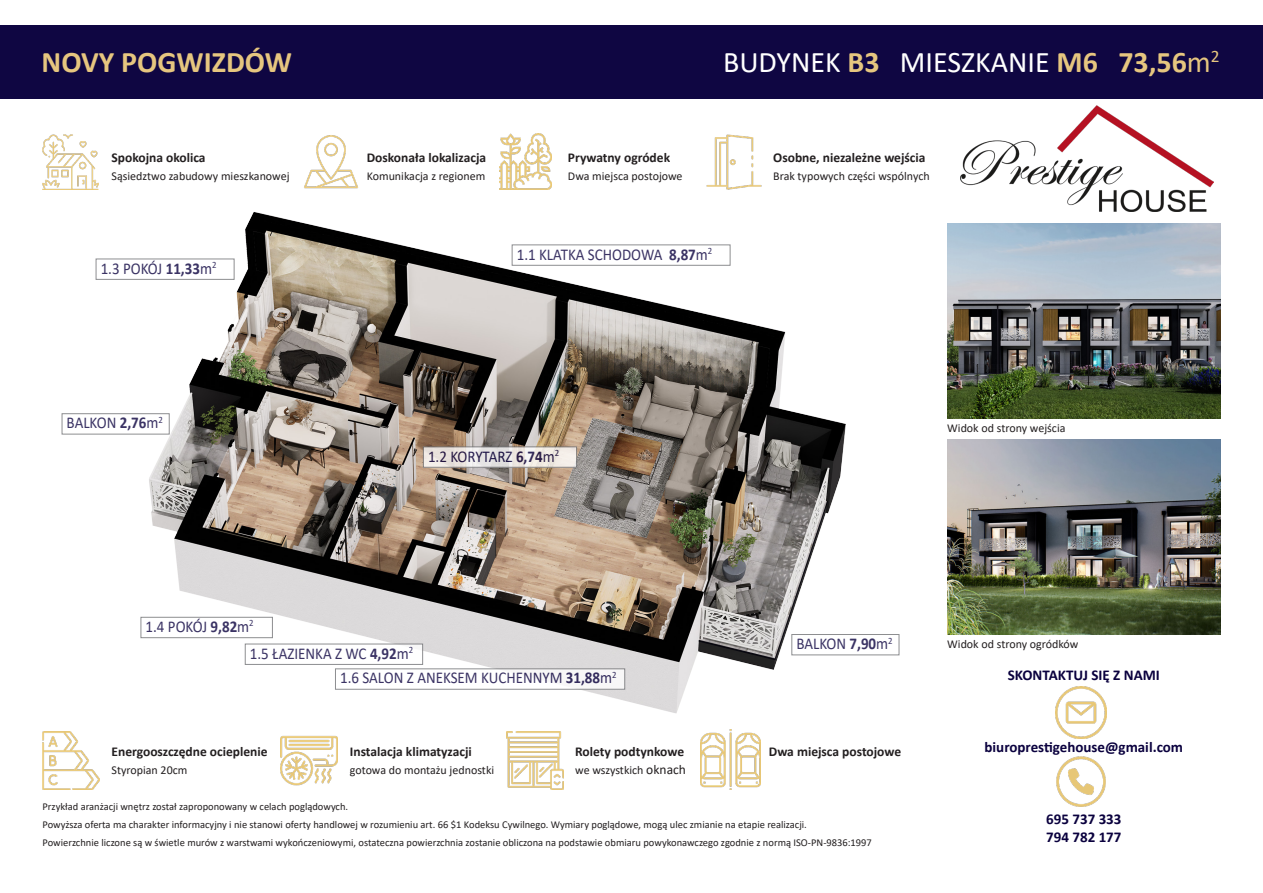
<style>
.page{position:relative;width:1263px;height:893px;background:#fff}
.page>*{position:absolute;margin:0;border:0;box-sizing:border-box;transform-origin:0 0}
.t1{font:30px "Calibri";color:#fff}
.t2{font:700 30px "Calibri";color:#e6c67f}
.t3{font:16.5px "Calibri";color:#0a003e;scale:.91 1}
.t4{font:700 15px "Calibri";color:#0a003e}
.t5{font:700 13.5px "Calibri";color:#231f20}
.t6{font:12px "Calibri";color:#231f20}
.t7{font:10.5px "Calibri";color:#231f20}
.s1{font-weight:700}
.s2{font-weight:700;color:#e6c67f}
.s3{color:#e6c67f}
.s4{font-size:13.5px}
</style>
<div class="page">
<img style="left:124px;top:212px;width:766px;height:501px">
<img style="left:947px;top:223px;width:273px;height:196px">
<img style="left:947px;top:439px;width:273px;height:196px">
<div style="left:0;top:26px;width:1263px;height:73px;background:#0a003e"></div>
<img style="left:960px;top:106px;width:254px;height:106px">
<img style="left:281px;top:735px;width:57px;height:51px">
<img style="left:506px;top:732px;width:57px;height:57px">
<img style="left:43px;top:732px;width:57px;height:57px">
<img style="left:700px;top:729px;width:60px;height:60px">
<img style="left:304px;top:135px;width:54px;height:54px">
<img style="left:43px;top:134px;width:56px;height:56px">
<img style="left:500px;top:133px;width:52px;height:57px">
<img style="left:706px;top:134px;width:56px;height:56px">
<img style="left:1055px;top:687px;width:52px;height:51px">
<img style="left:1056px;top:756px;width:50px;height:51px">
<div style="left:335px;top:669px;width:290px;height:20px;background:#fff"></div>
<div style="left:335px;top:668px;width:290px;height:22px;border:1px solid #717275"></div>
<div style="left:512px;top:245px;width:218px;height:20px;background:#fff"></div>
<div style="left:512px;top:244px;width:218px;height:22px;border:1px solid #717275"></div>
<svg style="left:425px;top:448px;width:150px;height:18px;background:#ece8e3"></svg>
<div style="left:423px;top:446px;width:154px;height:22px;border:1px solid #717275"></div>
<div style="left:792px;top:634px;width:107px;height:21px;background:#fff"></div>
<div style="left:791px;top:634px;width:108px;height:21px;border:1px solid #717275"></div>
<div style="left:62px;top:414px;width:107px;height:20px;background:#fff"></div>
<div style="left:62px;top:413px;width:108px;height:21px;border:1px solid #717275"></div>
<div style="left:245px;top:644px;width:178px;height:20px;background:#fff"></div>
<div style="left:245px;top:644px;width:178px;height:21px;border:1px solid #717275"></div>
<div style="left:96px;top:259px;width:138px;height:20px;background:#fff"></div>
<div style="left:96px;top:259px;width:138px;height:21px;border:1px solid #717275"></div>
<div style="left:141px;top:617px;width:131px;height:21px;background:#fff"></div>
<div style="left:141px;top:617px;width:132px;height:21px;border:1px solid #717275"></div>
<p class="t2" style="left:42px;top:41px;width:252px">NOVY POGWIZDÓW</p>
<p class="t5" style="left:111px;top:148px;width:96px">Spokojna okolica</p>
<p class="t6" style="left:111px;top:168px;width:180px">Sąsiedztwo zabudowy mieszkanowej</p>
<h2 class="t3" style="left:101px;top:257px;width:129px">1.3 POKÓJ <span class="s1">11,33</span>m<sup>2</sup></h2>
<h2 class="t3" style="left:67px;top:411px;width:107px">BALKON <span class="s1">2,76</span>m<sup>2</sup></h2>
<p class="t5" style="left:367px;top:148px;width:121px">Doskonała lokalizacja</p>
<p class="t6" style="left:367px;top:168px;width:120px">Komunikacja z regionem</p>
<p class="t1" style="left:723px;top:42px;width:498px">BUDYNEK <span class="s2">B3</span> MIESZKANIE <span class="s2">M6 73,56</span><span class="s3">m</span><sup>2</sup></p>
<p class="t5" style="left:568px;top:148px;width:104px">Prywatny ogródek</p>
<p class="t6" style="left:568px;top:168px;width:116px">Dwa miejsca postojowe</p>
<h2 class="t3" style="left:517px;top:243px;width:216px">1.1 KLATKA SCHODOWA <span class="s1">8,87</span>m<sup>2</sup></h2>
<p class="t5" style="left:773px;top:148px;width:154px">Osobne, niezależne wejścia</p>
<p class="t6" style="left:773px;top:168px;width:158px">Brak typowych części wspólnych</p>
<h2 class="t3" style="left:428px;top:445px;width:146px">1.2 KORYTARZ <span class="s1">6,74</span>m<sup>2</sup></h2>
<p class="t6" style="left:947px;top:420px;width:120px">Widok od strony wejścia</p>
<h2 class="t3" style="left:146px;top:615px;width:120px">1.4 POKÓJ <span class="s1">9,82</span>m<sup>2</sup></h2>
<h2 class="t3" style="left:250px;top:642px;width:181px">1.5 ŁAZIENKA Z WC <span class="s1">4,92</span>m<sup>2</sup></h2>
<p class="t5" style="left:112px;top:742px;width:158px">Energooszczędne ocieplenie</p>
<p class="t6" style="left:112px;top:762px;width:77px">Styropian 20cm</p>
<h2 class="t3" style="left:340px;top:666px;width:305px">1.6 SALON Z ANEKSEM KUCHENNYM <span class="s1">31,88</span>m<sup>2</sup></h2>
<p class="t5" style="left:350px;top:742px;width:123px">Instalacja klimatyzacji</p>
<p class="t6" style="left:350px;top:762px;width:146px">gotowa do montażu jednostki</p>
<p class="t5" style="left:575px;top:742px;width:110px">Rolety podtynkowe</p>
<p class="t6" style="left:575px;top:762px;width:112px">we wszystkich <span class="s4">oknach</span></p>
<h2 class="t3" style="left:796px;top:632px;width:107px">BALKON <span class="s1">7,90</span>m<sup>2</sup></h2>
<p class="t5" style="left:769px;top:742px;width:134px">Dwa miejsca postojowe</p>
<p class="t6" style="left:947px;top:636px;width:133px">Widok od strony ogródków</p>
<p class="t4" style="left:1008px;top:664px;width:153px">SKONTAKTUJ SIĘ Z NAMI</p>
<p class="t4" style="left:984px;top:736px;width:200px">biuroprestigehouse@gmail.com</p>
<p class="t7" style="left:43px;top:799px;width:307px">Przykład aranżacji wnętrz został zaproponowany w celach poglądowych.</p>
<p class="t7" style="left:43px;top:817px;width:766px">Powyższa oferta ma charakter informacyjny i nie stanowi oferty handlowej w rozumieniu art. 66 $1 Kodeksu Cywilnego. Wymiary poglądowe, mogą ulec zmianie na etapie realizacji.</p>
<p class="t7" style="left:43px;top:835px;width:831px">Powierzchnie liczone są w świetle murów z warstwami wykończeniowymi, ostateczna powierzchnia zostanie obliczona na podstawie obmiaru powykonawczego zgodnie z normą ISO-PN-9836:1997</p>
<p class="t4" style="left:1046px;top:808px;width:77px">695 737 333</p>
<p class="t4" style="left:1046px;top:826px;width:77px">794 782 177</p>
</div>
